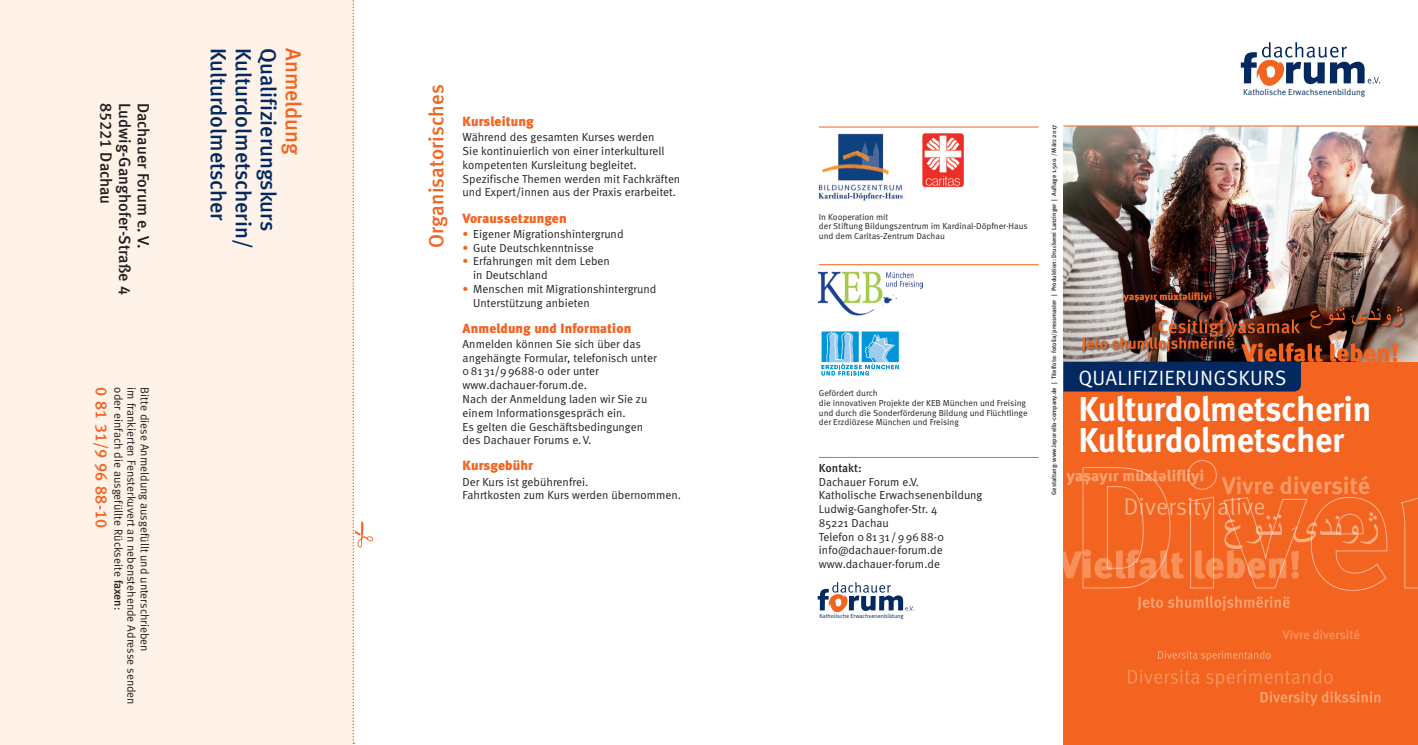
<style>
.page{position:relative;width:1418px;height:745px;background:#fff}
.page>*{position:absolute;margin:0;border:0;box-sizing:border-box;transform-origin:0 0}
.t1{font:700 34.38px/31.2px "Meta Pro";letter-spacing:-.015em;color:#fff}
.t2{font:500 21.88px "Meta";color:#032960}
.t3{font:500 21.88px "Meta";color:#f36421}
.t4{font:20.62px "Meta Pro";letter-spacing:.015em;color:#fff}
.t5{font:500 20.62px "Meta";letter-spacing:.005em;color:#f36421}
.t6{font:16.25px "Meta Medium LF";letter-spacing:.005em;color:#231f20}
.t7{font:16.25px "Meta Medium LF";letter-spacing:.01em;color:#f36421}
.t8{font:900 13.38px "Meta";letter-spacing:.01em;color:#f36421}
.t9{font:11.62px/13.8px "Meta Normal";color:#231f20}
.t10{font:500 11.62px "Meta Pro";color:#231f20}
.t11{font:8.75px/9.8px "Meta Pro";letter-spacing:-.005em;color:#231f20}
.t12{font:8.5px "Meta Pro";color:#032960}
.t13{font:500 6.25px "Meta Pro";color:#231f20}
.t14{font:5.88px "Meta Pro";color:#032960}
.s1{font-family:"Meta";font-weight:500}
.s2{color:#f36421}
</style>
<div class="page">
<hr style="left:819px;top:127px;width:219px;height:1px;background:#f36421">
<hr style="left:819px;top:264px;width:219px;height:1px;background:#f36421">
<hr style="left:819px;top:457px;width:219px;height:1px;background:#f36421">
<img style="left:818px;top:133px;width:85px;height:68px">
<div style="left:1063px;top:361px;width:354px;height:383px;background:#f36421"></div>
<img style="left:1063px;top:127px;width:354px;height:234px">
<div style="left:0;top:0;width:352px;height:744px;background:#fef2e9"></div>
<svg style="left:352px;top:0;width:21px;height:743px"></svg>
<svg style="left:1240px;top:42px;width:139px;height:44px"></svg>
<img style="left:922px;top:134px;width:41px;height:53px">
<div style="left:861px;top:331px;width:37px;height:31px;background:#80caeb"></div>
<div style="left:821px;top:331px;width:37px;height:31px;background:#80caeb"></div>
<svg style="left:821px;top:332px;width:77px;height:43px"></svg>
<img style="left:819px;top:272px;width:103px;height:43px">
<svg style="left:1128px;top:669px;width:252px;height:36px"></svg>
<svg style="left:817px;top:582px;width:96px;height:29px"></svg>
<svg style="left:1282px;top:629px;width:77px;height:9px"></svg>
<div style="left:1309px;top:305px;width:96px;height:26px;background:#231f20;opacity:.75"></div>
<div style="left:1121px;top:290px;width:95px;height:17px;background:#231f20;opacity:.75"></div>
<img style="left:1063px;top:292px;width:339px;height:99px">
<svg style="left:1158px;top:651px;width:112px;height:9px"></svg>
<svg style="left:1063px;top:473px;width:19px;height:105px"></svg>
<svg style="left:1082px;top:460px;width:335px;height:151px"></svg>
<hr style="left:1063px;top:126px;width:354px;height:1px;background:#f36421">
<h3 class="t6" style="left:115px;top:102px;width:103px;rotate:90deg">85221 Dachau</h3>
<h3 class="t6" style="left:134px;top:102px;width:194px;rotate:90deg">Ludwig-Ganghofer-Straße 4</h3>
<h3 class="t6" style="left:153px;top:102px;width:147px;rotate:90deg">Dachauer Forum e. V.</h3>
<p class="t9" style="left:125px;top:387px;width:224px;rotate:90deg">oder einfach die ausgefüllte Rückseite <span class="s1">faxen</span>:</p>
<p class="t9" style="left:139px;top:387px;width:319px;rotate:90deg">im frankierten Fensterkuvert an nebenstehende Adresse senden</p>
<p class="t9" style="left:152px;top:387px;width:265px;rotate:90deg">Bitte diese Anmeldung ausgefüllt und unterschrieben</p>
<h3 class="t7" style="left:111px;top:387px;width:142px;rotate:90deg">0 81 31/9 96 88-10</h3>
<h2 class="t2" style="left:231px;top:48px;width:174px;rotate:90deg">Kulturdolmetscher</h2>
<h2 class="t2" style="left:256px;top:48px;width:202px;rotate:90deg">Kulturdolmetscherin/</h2>
<h2 class="t2" style="left:281px;top:48px;width:184px;rotate:90deg">Qualifizierungskurs</h2>
<h2 class="t3" style="left:306px;top:48px;width:108px;rotate:90deg">Anmeldung</h2>
<h3 class="t5" style="left:424px;top:248px;width:164px;rotate:-90deg">Organisatorisches</h3>
<p class="t8" style="left:462px;top:113px;width:72px">Kursleitung</p>
<p class="t9" style="left:462px;top:130px;width:219px">Während des gesamten Kurses werden<br>Sie kontinuierlich von einer interkulturell kompetenten Kursleitung begleitet.<br>Spezifische Themen werden mit Fachkräften und Expert/innen aus der Praxis erarbeitet.</p>
<p class="t8" style="left:462px;top:210px;width:106px">Voraussetzungen</p>
<p class="t9" style="left:462px;top:226px;width:162px"><span class="s2">•</span> Eigener Migrationshintergrund</p>
<p class="t9" style="left:462px;top:240px;width:133px"><span class="s2">•</span> Gute Deutschkenntnisse</p>
<p class="t9" style="left:473px;top:254px;width:138px;text-indent:-11px"><span class="s2">•</span> Erfahrungen mit dem Leben in Deutschland</p>
<p class="t9" style="left:473px;top:281px;width:185px;text-indent:-11px"><span class="s2">•</span> Menschen mit Migrationshintergrund<br>Unterstützung anbieten</p>
<p class="t8" style="left:462px;top:320px;width:170px">Anmeldung und Information</p>
<p class="t9" style="left:462px;top:336px;width:196px">Anmelden können Sie sich über das angehängte Formular, telefonisch unter<br>081 31/99688-0 oder unter www.dachauer-forum.de.<br>Nach der Anmeldung laden wir Sie zu einem Informationsgespräch ein.<br>Es gelten die Geschäftsbedingungen des Dachauer Forums e.V.</p>
<p class="t8" style="left:462px;top:457px;width:72px">Kursgebühr</p>
<p class="t9" style="left:462px;top:474px;width:220px">Der Kurs ist gebührenfrei.<br>Fahrtkosten zum Kurs werden übernommen.</p>
<p class="t11" style="left:819px;top:211px;width:210px">In Kooperation mit<br>der Stiftung Bildungszentrum im Kardinal-Döpfner-Haus und dem Caritas-Zentrum Dachau</p>
<p class="t11" style="left:819px;top:388px;width:210px">Gefördert durch<br>die innovativen Projekte der KEB München und Freising und durch die Sonderförderung Bildung und Flüchtlinge der Erzdiözese München und Freising</p>
<p class="t10" style="left:819px;top:458px;width:44px">Kontakt:</p>
<p class="t9" style="left:819px;top:474px;width:165px">Dachauer Forum e.V.<br>Katholische Erwachsenenbildung<br>Ludwig-Ganghofer-Str. 4<br>85221 Dachau<br>Telefon 081 31/99688-0 info@dachauer-forum.de www.dachauer-forum.de</p>
<p class="t14" style="left:819px;top:612px;width:86px">Katholische Erwachsenenbildung</p>
<p class="t13" style="left:1049px;top:494px;width:371px;rotate:-90deg">Gestaltung: www.leporello-company.de | Titelfoto: fotolia/pressmaster | Produktion: Druckerei Lanzinger | Auflage 1.500 /März 2017</p>
<p class="t12" style="left:1243px;top:87px;width:123px">Katholische Erwachsenenbildung</p>
<h3 class="t4" style="left:1078px;top:365px;width:210px">QUALIFIZIERUNGSKURS</h3>
<h1 class="t1" style="left:1078px;top:390px;width:294px">Kulturdolmetscherin<br>Kulturdolmetscher</h1>
</div>
